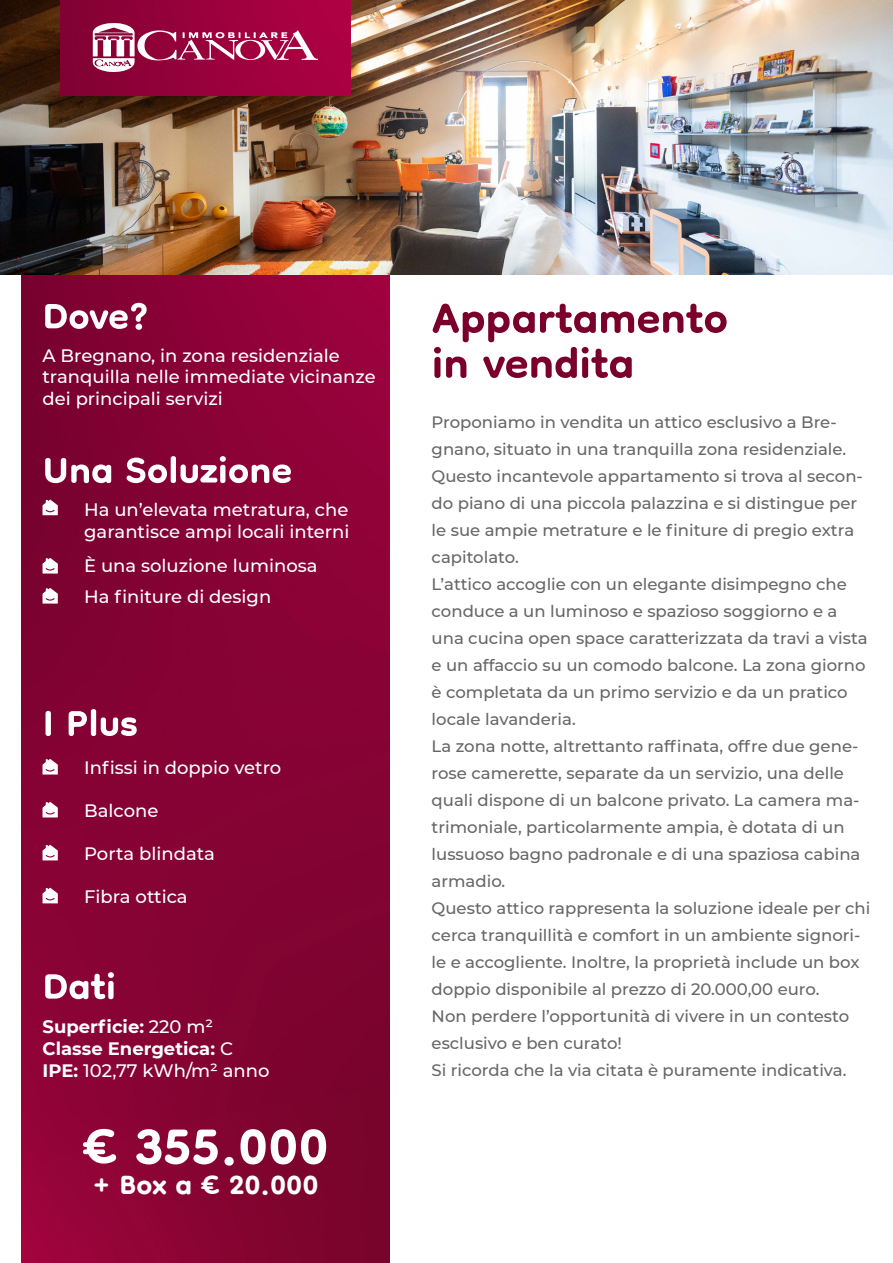
<style>
.page{position:relative;width:893px;height:1263px;background:#fff}
.page>*{position:absolute;margin:0;border:0;box-sizing:border-box;transform-origin:0 0}
.t1{font:700 84px "Dongle";color:#fff}
.t2{font:700 69px "Dongle";color:#7a002b}
.t3{font:700 60px "Dongle";color:#fff}
.t4{font:700 45px "Dongle";color:#fff}
.t5{font:500 18px/21.6px "Montserrat";color:#fff}
.t6{font:700 18px "Montserrat";color:#fff}
.t7{font:500 16.5px/27px "Montserrat";color:#666}
.s1{font-weight:500}
.s2{font-weight:700}
</style>
<div class="page">
<img style="left:21px;top:274px;width:368px;height:989px">
<svg style="left:43px;top:500px;width:15px;height:15px"></svg>
<svg style="left:43px;top:558px;width:15px;height:15px"></svg>
<svg style="left:43px;top:588px;width:15px;height:16px"></svg>
<svg style="left:43px;top:759px;width:15px;height:15px"></svg>
<svg style="left:43px;top:802px;width:15px;height:15px"></svg>
<svg style="left:43px;top:845px;width:15px;height:15px"></svg>
<svg style="left:43px;top:888px;width:15px;height:15px"></svg>
<img style="left:0;top:0;width:893px;height:274px">
<img style="left:60px;top:0;width:290px;height:95px">
<svg style="left:93px;top:23px;width:225px;height:49px"></svg>
<p class="t3" style="left:43px;top:284px;width:108px">Dove?</p>
<p class="t5" style="left:43px;top:344px;width:299px">A Bregnano, in zona residenziale</p>
<p class="t5" style="left:43px;top:366px;width:335px">tranquilla nelle immediate vicinanze dei principali servizi</p>
<p class="t3" style="left:43px;top:438px;width:251px">Una Soluzione</p>
<p class="t5" style="left:84px;top:498px;width:266px">Ha un’elevata metratura, che</p>
<p class="t5" style="left:84px;top:520px;width:267px">garantisce ampi locali interni</p>
<p class="t5" style="left:84px;top:554px;width:235px">È una soluzione luminosa</p>
<p class="t5" style="left:84px;top:585px;width:189px">Ha finiture di design</p>
<p class="t3" style="left:43px;top:691px;width:97px">I Plus</p>
<p class="t5" style="left:84px;top:756px;width:199px">Infissi in doppio vetro</p>
<p class="t5" style="left:84px;top:799px;width:76px">Balcone</p>
<p class="t5" style="left:84px;top:842px;width:132px">Porta blindata</p>
<p class="t5" style="left:84px;top:885px;width:105px">Fibra ottica</p>
<p class="t3" style="left:43px;top:954px;width:75px">Dati</p>
<p class="t6" style="left:43px;top:1014px;width:172px">Superficie: <span class="s1">220 m²</span></p>
<p class="t6" style="left:43px;top:1035px;width:192px">Classe Energetica: <span class="s1">C</span></p>
<p class="t5" style="left:43px;top:1059px;width:229px"><span class="s2">IPE:</span> 102,77 kWh/m² anno</p>
<p class="t1" style="left:83px;top:1102px;width:248px">€ 355.000</p>
<p class="t4" style="left:93px;top:1161px;width:228px">+ Box a € 20.000</p>
<p class="t2" style="left:432px;top:282px;width:298px">Appartamento</p>
<p class="t2" style="left:432px;top:327px;width:204px">in vendita</p>
<p class="t7" style="left:432px;top:408px;width:433px">Proponiamo in vendita un attico esclusivo a Bre&shy;gnano, situato in una tranquilla zona residenziale.<br>Questo incantevole appartamento si trova al secon&shy;do piano di una piccola palazzina e si distingue per le sue ampie metrature e le finiture di pregio extra capitolato.</p>
<p class="t7" style="left:432px;top:570px;width:438px">L’attico accoglie con un elegante disimpegno che conduce a un luminoso e spazioso soggiorno e a una cucina open space caratterizzata da travi a vista e un affaccio su un comodo balcone. La zona giorno è completata da un primo servizio e da un pratico locale lavanderia.</p>
<p class="t7" style="left:432px;top:732px;width:430px">La zona notte, altrettanto raffinata, offre due gene&shy;rose camerette, separate da un servizio, una delle quali dispone di un balcone privato. La camera ma&shy;trimoniale, particolarmente ampia, è dotata di un lussuoso bagno padronale e di una spaziosa cabina armadio.</p>
<p class="t7" style="left:432px;top:894px;width:440px">Questo attico rappresenta la soluzione ideale per chi cerca tranquillità e comfort in un ambiente signori&shy;le e accogliente. Inoltre, la proprietà include un box doppio disponibile al prezzo di 20.000,00 euro.</p>
<p class="t7" style="left:432px;top:1002px;width:419px">Non perdere l’opportunità di vivere in un contesto esclusivo e ben curato!</p>
<p class="t7" style="left:432px;top:1056px;width:416px">Si ricorda che la via citata è puramente indicativa.</p>
</div>
